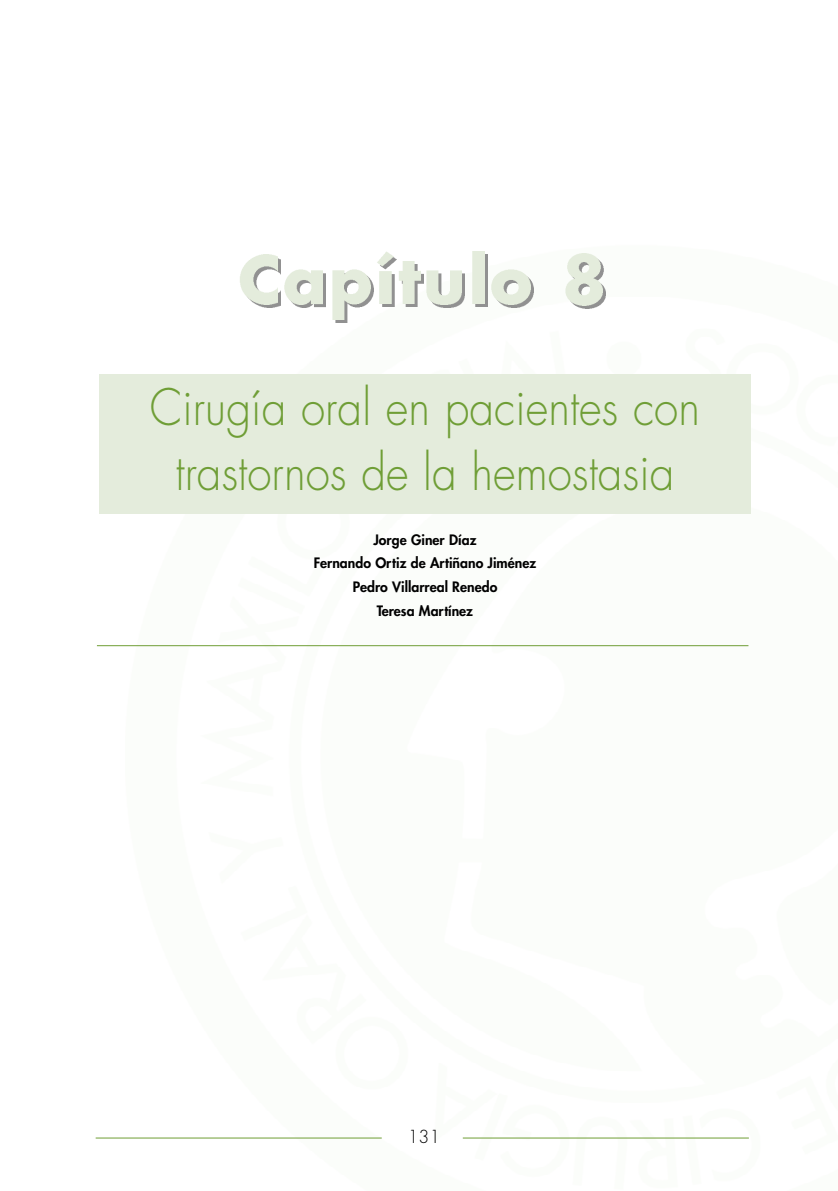
<style>
.page{position:relative;width:838px;height:1191px;background:#fff}
.page>*{position:absolute;margin:0;border:0;box-sizing:border-box;transform-origin:0 0}
.t1{font:300 49px/64.2px "Futura";color:#6f9e36;text-align:center;scale:.9 1}
.t2{font:300 17.5px "Futura";color:#000}
.t3{font:800 14px/23.6px "Futura";color:#000;text-align:center}
</style>
<div class="page">
<hr style="left:96px;top:1137px;width:286px;height:1px;background:#6f9e36">
<hr style="left:463px;top:1137px;width:286px;height:1px;background:#6f9e36">
<img style="left:257px;top:258px;width:23px;height:50px">
<img style="left:240px;top:255px;width:37px;height:50px">
<img style="left:293px;top:273px;width:32px;height:34px">
<img style="left:280px;top:270px;width:42px;height:34px">
<img style="left:332px;top:280px;width:41px;height:42px">
<img style="left:332px;top:270px;width:39px;height:49px">
<img style="left:379px;top:256px;width:17px;height:50px">
<img style="left:373px;top:251px;width:20px;height:52px">
<img style="left:402px;top:303px;width:16px;height:3px">
<img style="left:395px;top:261px;width:26px;height:42px">
<img style="left:433px;top:274px;width:32px;height:33px">
<img style="left:421px;top:271px;width:41px;height:33px">
<img style="left:472px;top:254px;width:15px;height:52px">
<img style="left:472px;top:251px;width:12px;height:52px">
<img style="left:501px;top:280px;width:33px;height:27px">
<img style="left:491px;top:270px;width:40px;height:34px">
<img style="left:576px;top:266px;width:30px;height:43px">
<img style="left:565px;top:254px;width:38px;height:52px">
<div style="left:99px;top:374px;width:651px;height:139px;background:#e4ecdc"></div>
<hr style="left:97px;top:645px;width:651px;height:1px;background:#6f9e36">
<h1 class="t1" style="left:150px;top:379px;width:613px">Cirugía oral en pacientes con trastornos de la hemostasia</h1>
<p class="t3" style="left:314px;top:529px;width:224px">Jorge Giner Díaz<br>Fernando Ortiz de Artiñano Jiménez<br>Pedro Villarreal Renedo<br>Teresa Martínez</p>
<p class="t2" style="left:408px;top:1128px;width:34px">131</p>
</div>
